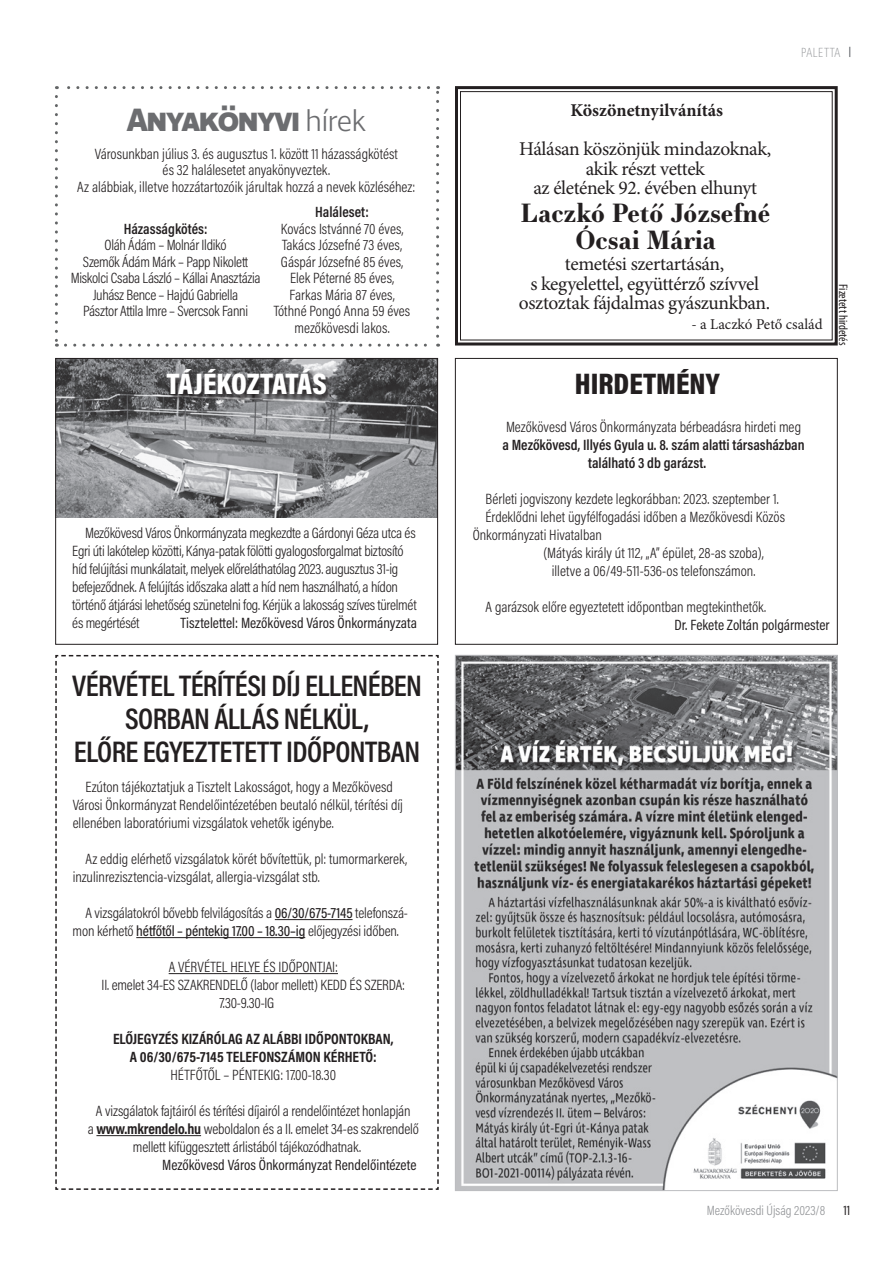
<style>
.page{position:relative;width:893px;height:1263px;background:#fff}
.page>*{position:absolute;margin:0;border:0;box-sizing:border-box;transform-origin:0 0}
.t1{font:700 33px "Ingra";letter-spacing:-.07em;color:#6c6d70}
.t2{font:600 30px/33px "Acumin Pro Cond";letter-spacing:-.02em;color:#231f20;text-align:center}
.t3{font:900 30px "Acumin Pro Cond";letter-spacing:-.015em;color:#fff}
.t4{font:900 30px "Acumin Pro Cond";color:#231f20}
.t5{font:700 25.5px/27px "Essonnes Text";color:#231f20;text-align:center}
.t6{font:19.5px/19.5px "Minion Pro";letter-spacing:-.02em;color:#231f20;text-align:center}
.t7{font:700 18px "Minion Pro";color:#231f20}
.t8{font:300 15px/16.5px "Acumin Pro Cond";letter-spacing:-.005em;color:#231f20}
.t9{font:15px "Acumin Pro Cond";color:#231f20}
.t10{font:600 15px/18px "Acumin Pro Cond";color:#231f20}
.t11{font:700 15px/18px "Acumin Pro Cond";color:#231f20;text-align:center}
.t12{font:15px "Minion Pro";color:#231f20}
.t13{font:300 13.5px "Acumin Pro Cond";color:#939598}
.t14{font:200 13.5px "Ingra Cd";letter-spacing:.005em;color:#939598}
.t15{font:13.5px "Acumin Pro Cond";color:#231f20}
.t16{font:condensed 12.45px "Myriad Pro";color:#231f20}
.s1{font-weight:300;font-size:30px}
.s2{font-weight:500}
.s3{font-weight:700}
</style>
<div class="page">
<img style="left:57px;top:360px;width:379px;height:157px">
<svg style="left:164px;top:368px;width:168px;height:35px;background:#5b5a5c"></svg>
<div style="left:55px;top:358px;width:383px;height:287px;border:1px solid #231f20"></div>
<div style="left:455px;top:358px;width:383px;height:287px;border:1px solid #231f20"></div>
<svg style="left:55px;top:654px;width:384px;height:536px"></svg>
<img style="left:457px;top:657px;width:379px;height:532px">
<svg style="left:455px;top:86px;width:383px;height:260px"></svg>
<div style="left:460px;top:91px;width:373px;height:249px;border:1px solid #231f20"></div>
<svg style="left:55px;top:96px;width:3px;height:251px"></svg>
<svg style="left:65px;top:344px;width:374px;height:3px"></svg>
<svg style="left:436px;top:86px;width:3px;height:250px"></svg>
<svg style="left:56px;top:86px;width:373px;height:3px"></svg>
<h1 class="t1" style="left:126px;top:99px;width:242px">Anyakönyvi <span class="s1">hírek</span></h1>
<p class="t8" style="left:77px;top:145px;width:340px;text-align:center">Városunkban július 3. és augusztus 1. között 11 házasságkötést<br>és 32 halálesetet anyakönyveztek.<br>Az alábbiak, illetve hozzátartozóik járultak hozzá a nevek közléséhez:</p>
<p class="t10" style="left:124px;top:219px;width:85px">Házasságkötés:</p>
<p class="t8" style="left:71px;top:236px;width:191px;text-align:center">Oláh Ádám – Molnár Ildikó<br>Szemők Ádám Márk – Papp Nikolett Miskolci Csaba László – Kállai Anasztázia Juhász Bence – Hajdú Gabriella<br>Pásztor Attila Imre – Svercsok Fanni</p>
<p class="t10" style="left:315px;top:203px;width:55px">Haláleset:</p>
<p class="t8" style="left:274px;top:220px;width:138px;text-align:center">Kovács Istvánné 70 éves,<br>Takács Józsefné 73 éves,<br>Gáspár Józsefné 85 éves,<br>Elek Péterné 85 éves,<br>Farkas Mária 87 éves,<br>Tóthné Pongó Anna 59 éves mezőkövesdi lakos.</p>
<h2 class="t3" style="left:166px;top:364px;width:162px">TÁJÉKOZTATÁS</h2>
<p class="t8" style="left:72px;top:524px;width:346px;line-height:18px;text-indent:13px">Mezőkövesd Város Önkormányzata megkezdte a Gárdonyi Géza utca és Egri úti lakótelep közötti, Kánya-patak fölötti gyalogosforgalmat biztosító híd felújítási munkálatait, melyek előreláthatólag 2023. augusztus 31-ig befejeződnek. A felújítás időszaka alatt a híd nem használható, a hídon történő átjárási lehetőség szünetelni fog. Kérjük a lakosság szíves türelmét és megértését</p>
<p class="t9" style="left:181px;top:613px;width:238px">Tisztelettel: Mezőkövesd Város Önkormányzata</p>
<h2 class="t2" style="left:72px;top:668px;width:351px">VÉRVÉTEL TÉRÍTÉSI DÍJ ELLENÉBEN<br>SORBAN ÁLLÁS NÉLKÜL,<br>ELŐRE EGYEZTETETT IDŐPONTBAN</h2>
<p class="t8" style="left:73px;top:778px;width:332px;line-height:18px;text-indent:13px">Ezúton tájékoztatjuk a Tisztelt Lakosságot, hogy a Mezőkövesd<br>Városi Önkormányzat Rendelőintézetében beutaló nélkül, térítési díj ellenében laboratóriumi vizsgálatok vehetők igénybe.</p>
<p class="t8" style="left:73px;top:850px;width:336px;line-height:18px;text-indent:13px">Az eddig elérhető vizsgálatok körét bővítettük, pl: tumormarkerek, inzulinrezisztencia-vizsgálat, allergia-vizsgálat stb.</p>
<p class="t8" style="left:73px;top:904px;width:337px;line-height:18px;text-indent:13px">A vizsgálatokról bővebb felvilágosítás a <span class="s2">06/30/675-7145</span> telefonszá&shy;mon kérhető <span class="s2">hétfőtől – péntekig 17.00 – 18.30–ig</span> előjegyzési időben.</p>
<p class="t8" style="left:169px;top:958px;width:171px">A VÉRVÉTEL HELYE ÉS IDŐPONTJAI:</p>
<p class="t8" style="left:102px;top:976px;width:305px">II. emelet 34-ES SZAKRENDELŐ (labor mellett) KEDD ÉS SZERDA:</p>
<p class="t8" style="left:220px;top:994px;width:56px">7.30-9.30-IG</p>
<p class="t11" style="left:113px;top:1029px;width:282px">ELŐJEGYZÉS KIZÁRÓLAG AZ ALÁBBI IDŐPONTOKBAN,<br>A 06/30/675-7145 TELEFONSZÁMON KÉRHETŐ:</p>
<p class="t8" style="left:171px;top:1066px;width:167px">HÉTFŐTŐL – PÉNTEKIG: 17.00-18.30</p>
<p class="t8" style="left:96px;top:1102px;width:316px">A vizsgálatok fajtáiról és térítési díjairól a rendelőintézet honlapján</p>
<p class="t8" style="left:88px;top:1120px;width:333px">a <span class="s3">www.mkrendelo.hu</span> weboldalon és a II. emelet 34-es szakrendelő</p>
<p class="t8" style="left:133px;top:1138px;width:230px">mellett kifüggesztett árlistából tájékozódhatnak.</p>
<p class="t9" style="left:162px;top:1155px;width:256px">Mezőkövesd Város Önkormányzat Rendelőintézete</p>
<p class="t7" style="left:570px;top:98px;width:154px">Köszönetnyilvánítás</p>
<h3 class="t6" style="left:519px;top:139px;width:254px">Hálásan köszönjük mindazoknak, akik részt vettek<br>az életének 92. évében elhunyt</h3>
<h3 class="t5" style="left:521px;top:199px;width:251px">Laczkó Pető Józsefné<br>Ócsai Mária</h3>
<p class="t14" style="left:801px;top:44px;width:41px">PALETTA</p>
<h3 class="t6" style="left:519px;top:254px;width:253px">temetési szertartásán,<br>s kegyelettel, együttérző szívvel osztoztak fájdalmas gyászunkban.</h3>
<p class="t12" style="left:691px;top:314px;width:133px">- a Laczkó Pető család</p>
<h2 class="t4" style="left:575px;top:364px;width:146px">HIRDETMÉNY</h2>
<p class="t8" style="left:506px;top:418px;width:297px">Mezőkövesd Város Önkormányzata bérbeadásra hirdeti meg</p>
<p class="t10" style="left:588px;top:435px;width:218px;text-indent:-86px">a Mezőkövesd, Illyés Gyula u. 8. szám alatti társasházban található 3 db garázst.</p>
<p class="t8" style="left:486px;top:490px;width:295px">Bérleti jogviszony kezdete legkorábban: 2023. szeptember 1.</p>
<p class="t8" style="left:486px;top:508px;width:301px">Érdeklődni lehet ügyfélfogadási időben a Mezőkövesdi Közös</p>
<p class="t8" style="left:473px;top:526px;width:131px">Önkormányzati Hivatalban</p>
<p class="t8" style="left:543px;top:544px;width:222px">(Mátyás király út 112, „A” épület, 28-as szoba),</p>
<p class="t8" style="left:552px;top:562px;width:205px">illetve a 06/49-511-536-os telefonszámon.</p>
<p class="t8" style="left:486px;top:598px;width:282px">A garázsok előre egyeztetett időpontban megtekinthetők.</p>
<p class="t9" style="left:674px;top:615px;width:157px">Dr. Fekete Zoltán polgármester</p>
<p class="t16" style="left:851px;top:284px;width:63px;rotate:90deg">Fizetett hirdetés</p>
<p class="t13" style="left:707px;top:1202px;width:120px">Mezőkövesdi Újság 2023/8</p>
<p class="t15" style="left:843px;top:1202px;width:8px">11</p>
</div>
